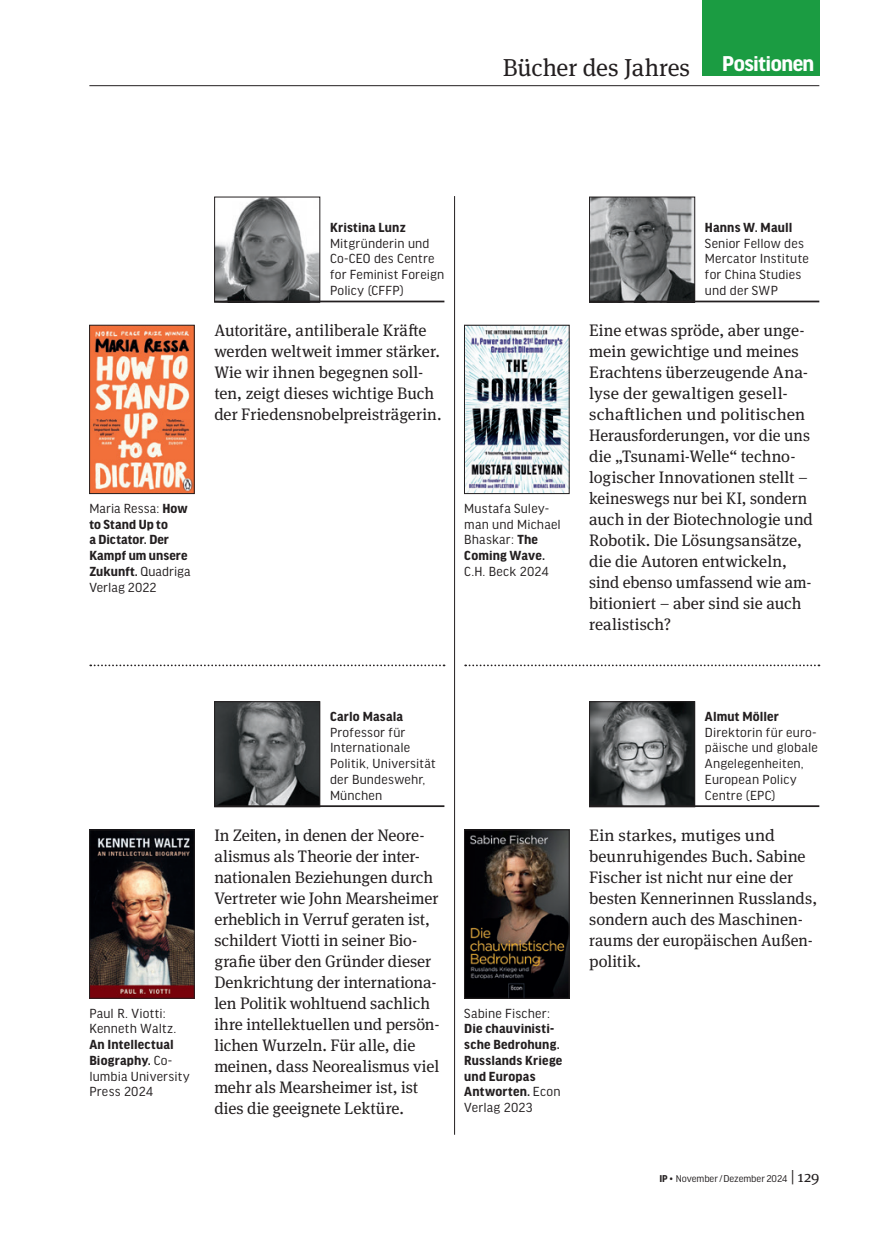
<style>
.page{position:relative;width:869px;height:1241px;background:#fff}
.page>*{position:absolute;margin:0;border:0;box-sizing:border-box;transform-origin:0 0}
.t1{font:24.5px "Meta Serif Pro";letter-spacing:-.005em;color:#231f20}
.t2{font:700 22.75px "Good Headline Pro";letter-spacing:-.025em;color:#fff}
.t3{font:16.62px/21px "Meta Serif Pro";color:#231f20}
.t4{font:16.62px/21px "Meta Serif Pro";color:#231f20;scale:1.04 1}
.t5{font:14px/15.8px "Good Headline Pro";letter-spacing:.015em;color:#231f20}
.t6{font:700 14px/15.8px "Good Headline Pro";letter-spacing:.01em;color:#231f20}
.t7{font:10.5px "Good Headline Pro";color:#231f20}
.s1{font-weight:400}
.s2{font-weight:700}
.s3{font-family:"Meta Serif Pro";font-size:15.75px}
</style>
<div class="page">
<hr style="left:89px;top:85px;width:730px;height:1px;background:#231f20">
<div style="left:701px;top:0;width:118px;height:76px;background:#1b9c42"></div>
<hr style="left:454px;top:196px;width:1px;height:938px;background:#231f20">
<svg style="left:90px;top:664px;width:354px;height:2px"></svg>
<svg style="left:465px;top:664px;width:354px;height:2px"></svg>
<img style="left:91px;top:831px;width:101px;height:165px">
<div style="left:89px;top:829px;width:105px;height:169px;border:1px solid #231f20"></div>
<img style="left:216px;top:703px;width:102px;height:102px">
<div style="left:214px;top:701px;width:106px;height:106px;border:1px solid #231f20"></div>
<hr style="left:214px;top:805px;width:230px;height:2px;background:#231f20">
<img style="left:466px;top:327px;width:101px;height:164px">
<div style="left:464px;top:325px;width:105px;height:168px;border:1px solid #231f20"></div>
<img style="left:591px;top:199px;width:101px;height:101px">
<div style="left:589px;top:197px;width:105px;height:105px;border:1px solid #231f20"></div>
<hr style="left:589px;top:300px;width:230px;height:2px;background:#231f20">
<img style="left:91px;top:327px;width:101px;height:164px">
<div style="left:89px;top:325px;width:105px;height:168px;border:1px solid #231f20"></div>
<img style="left:216px;top:199px;width:102px;height:101px">
<div style="left:214px;top:197px;width:106px;height:105px;border:1px solid #231f20"></div>
<hr style="left:214px;top:300px;width:230px;height:2px;background:#231f20">
<img style="left:466px;top:831px;width:101px;height:165px">
<div style="left:464px;top:829px;width:105px;height:169px;border:1px solid #231f20"></div>
<img style="left:591px;top:703px;width:101px;height:102px">
<div style="left:589px;top:701px;width:105px;height:106px;border:1px solid #231f20"></div>
<hr style="left:589px;top:805px;width:230px;height:2px;background:#231f20">
<h1 class="t1" style="left:502px;top:49px;width:189px">Bücher des Jahres</h1>
<h2 class="t2" style="left:721px;top:53px;width:94px">Positionen</h2>
<p class="t6" style="left:330px;top:220px;width:77px">Kristina Lunz</p>
<p class="t5" style="left:330px;top:235px;width:116px">Mitgründerin und<br>Co-CEO des Centre for Feminist Foreign<br>Policy (CFFP)</p>
<p class="t3" style="left:214px;top:319px;width:228px">Autoritäre, antiliberale Kräfte werden weltweit immer stärker.<br>Wie wir ihnen begegnen soll&shy;ten, zeigt dieses wichtige Buch der Friedensnobelpreisträgerin.</p>
<p class="t6" style="left:89px;top:500px;width:103px"><span class="s1">Maria Ressa:</span> How to Stand Up to<br>a Dictator. Der<br>Kampf um unsere<br>Zukunft. <span class="s1">Quadriga<br>Verlag 2022</span></p>
<p class="t5" style="left:464px;top:500px;width:98px">Mustafa Suley&shy;man und Michael<br>Bhaskar: <span class="s2">The<br>Coming Wave.</span></p>
<p class="t5" style="left:464px;top:563px;width:86px">C.H. Beck 2024</p>
<p class="t6" style="left:704px;top:220px;width:89px">Hanns W. Maull</p>
<p class="t5" style="left:704px;top:235px;width:105px">Senior Fellow des<br>Mercator Institute for China Studies und der SWP</p>
<p class="t3" style="left:589px;top:319px;width:225px">Eine etwas spröde, aber unge&shy;mein gewichtige und meines<br>Erachtens überzeugende Ana&shy;lyse der gewaltigen gesell&shy;schaftlichen und politischen<br>Herausforderungen, vor die uns die „Tsunami-Welle“ techno&shy;logischer Innovationen stellt – keineswegs nur bei KI, sondern auch in der Biotechnologie und<br>Robotik. Die Lösungsansätze, die die Autoren entwickeln, sind ebenso umfassend wie am&shy;bitioniert – aber sind sie auch realistisch?</p>
<p class="t5" style="left:89px;top:1005px;width:88px">Paul R. Viotti:<br>Kenneth Waltz.</p>
<p class="t5" style="left:89px;top:1036px;width:102px"><span class="s2">An Intellectual<br>Biography.</span> Co&shy;lumbia University<br>Press 2024</p>
<p class="t6" style="left:330px;top:708px;width:75px">Carlo Masala</p>
<p class="t5" style="left:330px;top:724px;width:107px">Professor für<br>Internationale<br>Politik, Universität der Bundeswehr,<br>München</p>
<p class="t3" style="left:214px;top:823px;width:227px">In Zeiten, in denen der Neore&shy;alismus als Theorie der inter&shy;nationalen Beziehungen durch<br>Vertreter wie John Mearsheimer erheblich in Verruf geraten ist, schildert Viotti in seiner Bio&shy;grafie über den Gründer dieser<br>Denkrichtung der internationa&shy;len Politik wohltuend sachlich ihre intellektuellen und persön&shy;lichen Wurzeln. Für alle, die meinen, dass Neorealismus viel mehr als Mearsheimer ist, ist dies die geeignete Lektüre.</p>
<p class="t5" style="left:464px;top:1005px;width:87px">Sabine Fischer:</p>
<p class="t6" style="left:464px;top:1021px;width:100px">Die chauvinisti&shy;sche Bedrohung.<br>Russlands Kriege und Europas<br>Antworten. <span class="s1">Econ<br>Verlag 2023</span></p>
<p class="t6" style="left:704px;top:708px;width:75px">Almut Möller</p>
<p class="t5" style="left:704px;top:724px;width:114px">Direktorin für euro&shy;päische und globale<br>Angelegenheiten,<br>European Policy<br>Centre (EPC)</p>
<p class="t4" style="left:589px;top:823px;width:221px">Ein starkes, mutiges und beunruhigendes Buch. Sabine<br>Fischer ist nicht nur eine der besten Kennerinnen Russlands, sondern auch des Maschinen&shy;raums der europäischen Außen&shy;politik.</p>
<p class="t7" style="left:659px;top:1173px;width:161px"><span class="s2">IP</span> • November/Dezember2024 <span class="s3">| 129</span></p>
</div>
